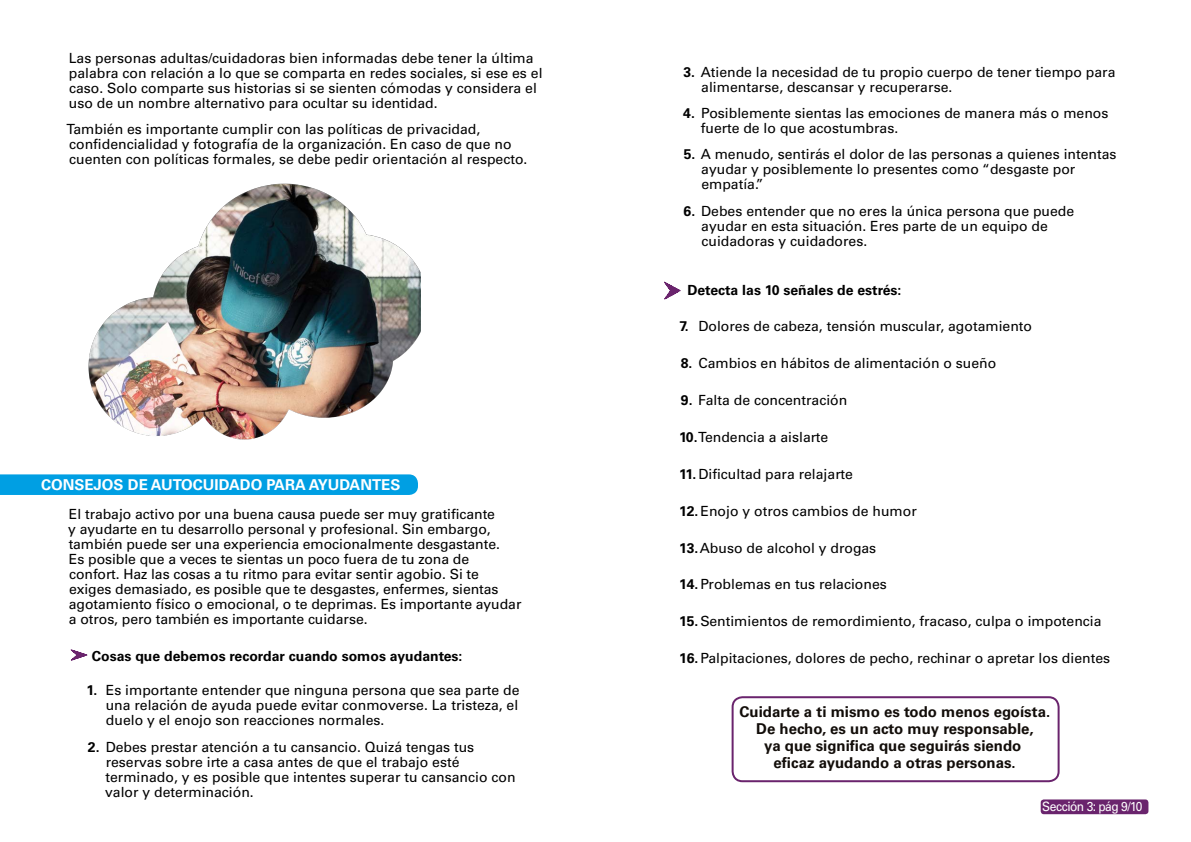
<style>
.page{position:relative;width:1191px;height:842px;background:#fff}
.page>*{position:absolute;margin:0;border:0;box-sizing:border-box;transform-origin:0 0}
.Cuerpo{font:700 15px/17px "Univers LT Std";color:#120d09;text-align:center}
.Titulos_de_seccion{font:700 15px "Univers LT Std";color:#fff}
.Cuerpo-2{font:14px/15px "Univers LT Std";color:#000}
.Cuerpo-3{font:700 14px "Univers LT Std";color:#000}
.t1{font:13px "Univers LT Std";letter-spacing:-.04em;color:#fff;scale:.93 1}
.s1{font-weight:700}
</style>
<div class="page">
<img style="left:88px;top:183px;width:332px;height:257px">
<div style="left:1040px;top:799px;width:108px;height:15px;background:#6a246d;border-radius:3px"></div>
<div style="left:0;top:474px;width:418px;height:21px;background:#009fe3"></div>
<div style="left:731px;top:696px;width:328px;height:86px;border:2px solid #6a246d;border-radius:10px"></div>
<svg style="left:71px;top:649px;width:17px;height:11px"></svg>
<svg style="left:664px;top:282px;width:17px;height:18px"></svg>
<p class="Cuerpo-2" style="left:69px;top:50px;width:475px">Las personas adultas/cuidadoras bien informadas debe tener la última palabra con relación a lo que se comparta en redes sociales, si ese es el caso. Solo comparte sus historias si se sienten cómodas y considera el uso de un nombre alternativo para ocultar su identidad.</p>
<p class="Cuerpo-2" style="left:67px;top:122px;width:462px">También es importante cumplir con las políticas de privacidad, confidencialidad y fotografía de la organización. En caso de que no cuenten con políticas formales, se debe pedir orientación al respecto.</p>
<p class="Titulos_de_seccion" style="left:41px;top:476px;width:361px">CONSEJOS DE AUTOCUIDADO PARA AYUDANTES</p>
<p class="Cuerpo-2" style="left:68px;top:507px;width:454px">El trabajo activo por una buena causa puede ser muy gratificante<br>y ayudarte en tu desarrollo personal y profesional. Sin embargo, también puede ser una experiencia emocionalmente desgastante.<br>Es posible que a veces te sientas un poco fuera de tu zona de confort. Haz las cosas a tu ritmo para evitar sentir agobio. Si te exiges demasiado, es posible que te desgastes, enfermes, sientas agotamiento físico o emocional, o te deprimas. Es importante ayudar a otros, pero también es importante cuidarse.</p>
<p class="Cuerpo-3" style="left:92px;top:647px;width:372px">Cosas que debemos recordar cuando somos ayudantes:</p>
<p class="Cuerpo-2" style="left:106px;top:683px;width:415px;text-align:justify;text-indent:-19px"><span class="s1">1.</span> Es importante entender que ninguna persona que sea parte de una relación de ayuda puede evitar conmoverse. La tristeza, el duelo y el enojo son reacciones normales.</p>
<p class="Cuerpo-2" style="left:105px;top:739px;width:412px;text-indent:-17px"><span class="s1">2.</span> Debes prestar atención a tu cansancio. Quizá tengas tus reservas sobre irte a casa antes de que el trabajo esté terminado, y es posible que intentes superar tu cansancio con valor y determinación.</p>
<p class="Cuerpo-2" style="left:701px;top:64px;width:416px;text-indent:-18px"><span class="s1">3.</span> Atiende la necesidad de tu propio cuerpo de tener tiempo para alimentarse, descansar y recuperarse.</p>
<p class="Cuerpo-2" style="left:701px;top:106px;width:409px;text-indent:-18px"><span class="s1">4.</span> Posiblemente sientas las emociones de manera más o menos fuerte de lo que acostumbras.</p>
<p class="Cuerpo-2" style="left:701px;top:147px;width:417px;text-indent:-17px"><span class="s1">5.</span> A menudo, sentirás el dolor de las personas a quienes intentas ayudar y posiblemente lo presentes como “desgaste por empatía.”</p>
<p class="Cuerpo-2" style="left:701px;top:203px;width:374px;text-indent:-18px"><span class="s1">6.</span> Debes entender que no eres la única persona que puede ayudar en esta situación. Eres parte de un equipo de cuidadoras y cuidadores.</p>
<p class="Cuerpo-3" style="left:687px;top:281px;width:216px">Detecta las 10 señales de estrés:</p>
<p class="Cuerpo-2" style="left:679px;top:319px;width:354px"><span class="s1">7.</span> Dolores de cabeza, tensión muscular, agotamiento</p>
<p class="Cuerpo-2" style="left:680px;top:356px;width:317px"><span class="s1">8.</span> Cambios en hábitos de alimentación o sueño</p>
<p class="Cuerpo-2" style="left:681px;top:393px;width:168px"><span class="s1">9.</span> Falta de concentración</p>
<p class="Cuerpo-2" style="left:679px;top:430px;width:151px"><span class="s1">10.</span>Tendencia a aislarte</p>
<p class="Cuerpo-2" style="left:679px;top:466px;width:175px"><span class="s1">11.</span>Dificultad para relajarte</p>
<p class="Cuerpo-2" style="left:679px;top:503px;width:239px"><span class="s1">12.</span>Enojo y otros cambios de humor</p>
<p class="Cuerpo-2" style="left:679px;top:540px;width:199px"><span class="s1">13.</span>Abuso de alcohol y drogas</p>
<p class="Cuerpo-2" style="left:679px;top:577px;width:209px"><span class="s1">14.</span>Problemas en tus relaciones</p>
<p class="Cuerpo-2" style="left:679px;top:614px;width:424px"><span class="s1">15.</span>Sentimientos de remordimiento, fracaso, culpa o impotencia</p>
<p class="Cuerpo-2" style="left:679px;top:651px;width:433px"><span class="s1">16.</span>Palpitaciones, dolores de pecho, rechinar o apretar los dientes</p>
<p class="Cuerpo" style="left:739px;top:703px;width:312px">Cuidarte a ti mismo es todo menos egoísta.<br>De hecho, es un acto muy responsable,<br>ya que significa que seguirás siendo<br>eficaz ayudando a otras personas.</p>
<p class="t1" style="left:1042px;top:799px;width:109px">Sección 3: pág 9/10</p>
</div>
